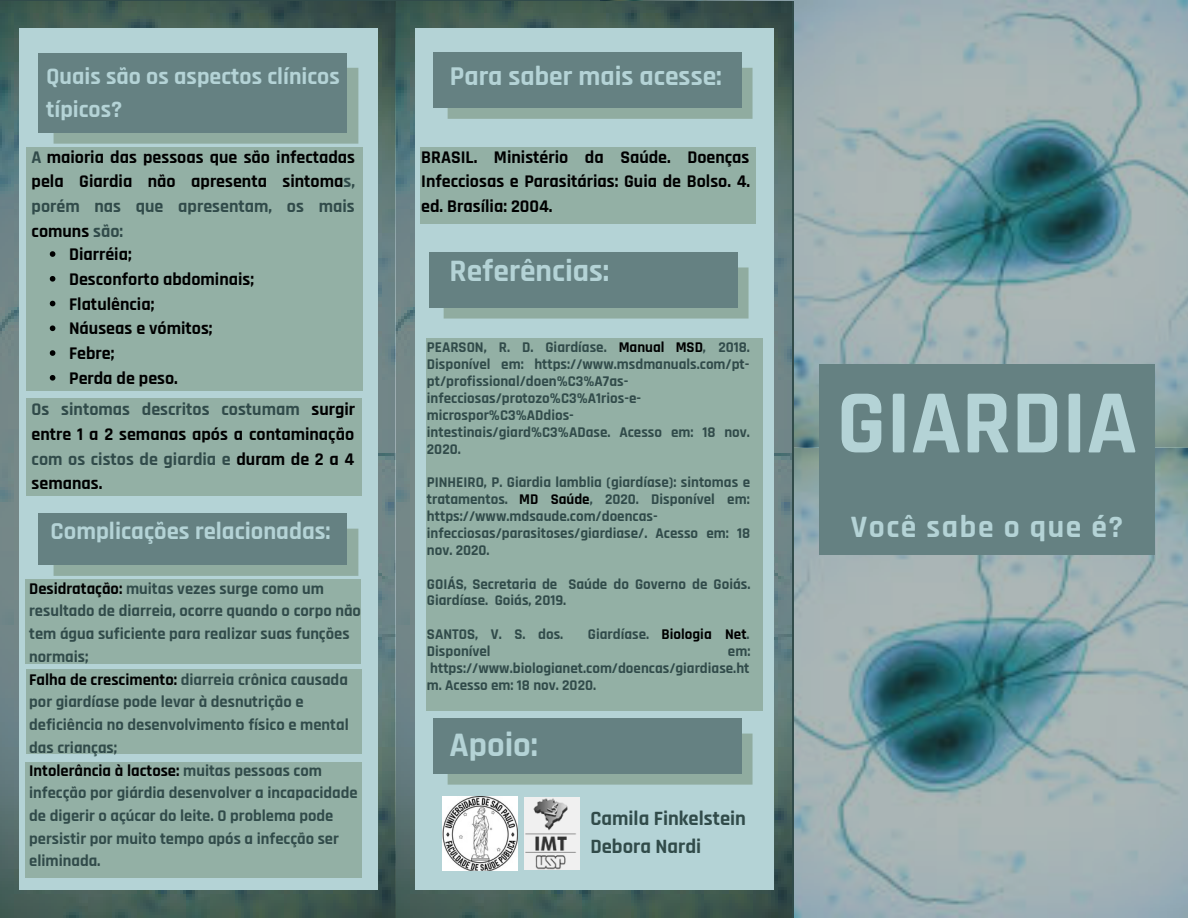
<style>
.page{position:relative;width:1188px;height:918px;background:#fff}
.page>*{position:absolute;margin:0;border:0;box-sizing:border-box;transform-origin:0 0}
.t1{font:700 91.35px "Rajdhani";color:#b4d3d6}
.t2{font:700 34.8px "Rajdhani";color:#b4d3d6}
.t3{font:700 31.5px "Rajdhani";letter-spacing:.05em;color:#b4d3d6}
.t4{font:700 31.5px "Rajdhani";color:#b4d3d6}
.t5{font:700 27.45px "Rajdhani";color:#b4d3d6}
.t6{font:700 24.6px "Rajdhani";color:#b4d3d6}
.t7{font:700 23.85px/33.2px "Rajdhani";color:#b4d3d6}
.t8{font:700 20.55px/28.2px "Rajdhani";color:#314b4a}
.t9{font:700 18px/24.8px "Rajdhani";color:#000;text-align:justify}
.t10{font:700 18px "Rajdhani";color:#314b4a}
.t11{font:700 16.5px/22.8px "Rajdhani";color:#314b4a}
.t12{font:700 15px/16.8px "Rajdhani";color:#314b4a}
.s1{color:#314b4a}
.s2{color:#000}
</style>
<div class="page">
<img style="left:793px;top:448px;width:395px;height:470px">
<img style="left:601px;top:0;width:587px;height:448px">
<img style="left:0;top:1px;width:792px;height:917px">
<div style="left:19px;top:29px;width:359px;height:861px;background:#b4d3d6"></div>
<div style="left:415px;top:29px;width:359px;height:861px;background:#b4d3d6"></div>
<svg style="left:50px;top:67px;width:312px;height:81px"></svg>
<div style="left:39px;top:53px;width:308px;height:80px;background:#658182"></div>
<svg style="left:447px;top:64px;width:306px;height:55px;background:#90aca1"></svg>
<div style="left:433px;top:53px;width:308px;height:55px;background:#658182"></div>
<svg style="left:440px;top:264px;width:309px;height:55px;background:#8eaaa0"></svg>
<div style="left:429px;top:252px;width:308px;height:55px;background:#658182"></div>
<svg style="left:447px;top:730px;width:306px;height:55px;background:#91ada2"></svg>
<div style="left:433px;top:719px;width:308px;height:55px;background:#658182"></div>
<img style="left:442px;top:797px;width:76px;height:73px">
<img style="left:524px;top:797px;width:56px;height:72px">
<svg style="left:50px;top:528px;width:311px;height:52px"></svg>
<div style="left:39px;top:514px;width:308px;height:51px;background:#658182"></div>
<div style="left:819px;top:365px;width:336px;height:190px;background:#658182"></div>
<div style="left:26px;top:148px;width:337px;height:243px;background:#93b0a5"></div>
<svg style="left:50px;top:251px;width:5px;height:6px"></svg>
<svg style="left:50px;top:276px;width:5px;height:6px"></svg>
<svg style="left:50px;top:301px;width:5px;height:5px"></svg>
<svg style="left:50px;top:325px;width:5px;height:6px"></svg>
<svg style="left:50px;top:350px;width:5px;height:6px"></svg>
<svg style="left:50px;top:375px;width:5px;height:6px"></svg>
<div style="left:26px;top:398px;width:336px;height:98px;background:#93b0a5"></div>
<div style="left:26px;top:580px;width:335px;height:84px;background:#93b0a5"></div>
<div style="left:26px;top:669px;width:336px;height:85px;background:#93b0a5"></div>
<div style="left:26px;top:763px;width:336px;height:115px;background:#93b0a5"></div>
<div style="left:420px;top:148px;width:336px;height:76px;background:#93b0a5"></div>
<div style="left:426px;top:338px;width:337px;height:372px;background:#93b0a5"></div>
<h3 class="t7" style="left:46px;top:60px;width:295px">Quais são os aspectos clínicos típicos?</h3>
<h3 class="t5" style="left:450px;top:60px;width:273px">Para saber mais acesse:</h3>
<p class="t9" style="left:32px;top:145px;width:325px"><span class="s1">A</span> maioria das pessoas que são infectadas</p>
<p class="t9" style="left:32px;top:170px;width:325px">pela Giardia não apresenta sintoma<span class="s1">s,</span></p>
<p class="t10" style="left:32px;top:195px;width:325px">porém nas que apresentam, os mais</p>
<p class="t9" style="left:32px;top:219px;width:93px">comuns <span class="s1">são:</span></p>
<p class="t9" style="left:69px;top:243px;width:64px">Diarréia;</p>
<p class="t9" style="left:69px;top:267px;width:186px">Desconforto abdominais;</p>
<p class="t9" style="left:69px;top:292px;width:87px">Flatulência;</p>
<p class="t9" style="left:69px;top:317px;width:145px">Náuseas e vómitos;</p>
<p class="t9" style="left:69px;top:342px;width:47px">Febre;</p>
<p class="t9" style="left:69px;top:366px;width:110px">Perda de peso.</p>
<p class="t9" style="left:32px;top:397px;width:325px"><span class="s1">Os sintomas descritos costumam</span> surgir entre 1 a 2 semanas após a contaminação <span class="s1">com os cistos de giardia e</span> duram de 2 a 4 semanas.</p>
<p class="t9" style="left:421px;top:145px;width:330px">BRASIL. Ministério da Saúde. Doenças Infecciosas e Parasitárias: Guia de Bolso. 4. ed. Brasília: 2004.</p>
<h3 class="t4" style="left:449px;top:251px;width:161px">Referências:</h3>
<p class="t12" style="left:427px;top:340px;width:325px">PEARSON, R. D. Giardíase. <span class="s2">Manual MSD</span>, 2018.<br>Disponível em: https://www.msdmanuals.com/pt&shy;pt/profissional/doen%C3%A7as&shy;infecciosas/protozo%C3%A1rios-e&shy;microspor%C3%ADdios&shy;intestinais/giard%C3%ADase. Acesso em: 18 nov.<br>2020.</p>
<p class="t12" style="left:427px;top:475px;width:325px">PINHEIRO, P. Giardia lamblia (giardíase): sintomas e tratamentos. <span class="s2">MD Saúde</span>, 2020. Disponível em: https://www.mdsaude.com/doencas&shy;infecciosas/parasitoses/giardiase/. Acesso em: 18 nov. 2020.</p>
<p class="t12" style="left:427px;top:576px;width:325px">GOIÁS, Secretaria de Saúde do Governo de Goiás.<br>Giardíase. Goiás, 2019.</p>
<p class="t12" style="left:427px;top:626px;width:138px">SANTOS, V. S. dos.</p>
<p class="t12" style="left:588px;top:626px;width:163px">Giardíase. <span class="s2">Biologia Net</span>.</p>
<p class="t12" style="left:427px;top:643px;width:65px">Disponível</p>
<h1 class="t1" style="left:837px;top:367px;width:302px">GIARDIA</h1>
<h3 class="t6" style="left:51px;top:516px;width:281px">Complicações relacionadas:</h3>
<h3 class="t3" style="left:851px;top:507px;width:274px">Você sabe o que é?</h3>
<p class="t11" style="left:29px;top:577px;width:333px"><span class="s2">Desidratação:</span> muitas vezes surge como um resultado de diarreia, ocorre quando o corpo não tem água suficiente para realizar suas funções normais;<br><span class="s2">Falha de crescimento:</span> diarreia crônica causada por giardíase pode levar à desnutrição e deficiência no desenvolvimento físico e mental das crianças;<br><span class="s2">Intolerância à lactose:</span> muitas pessoas com infecção por giárdia desenvolver a incapacidade de digerir o açúcar do leite. O problema pode persistir por muito tempo após a infecção ser eliminada.</p>
<p class="t12" style="left:427px;top:643px;width:325px;text-align:justify;text-indent:301px">em: https://www.biologianet.com/doencas/giardiase.ht m. Acesso em: 18 nov. 2020.</p>
<h2 class="t2" style="left:449px;top:724px;width:90px">Apoio:</h2>
<h3 class="t8" style="left:590px;top:805px;width:157px">Camila Finkelstein<br>Debora Nardi</h3>
</div>
